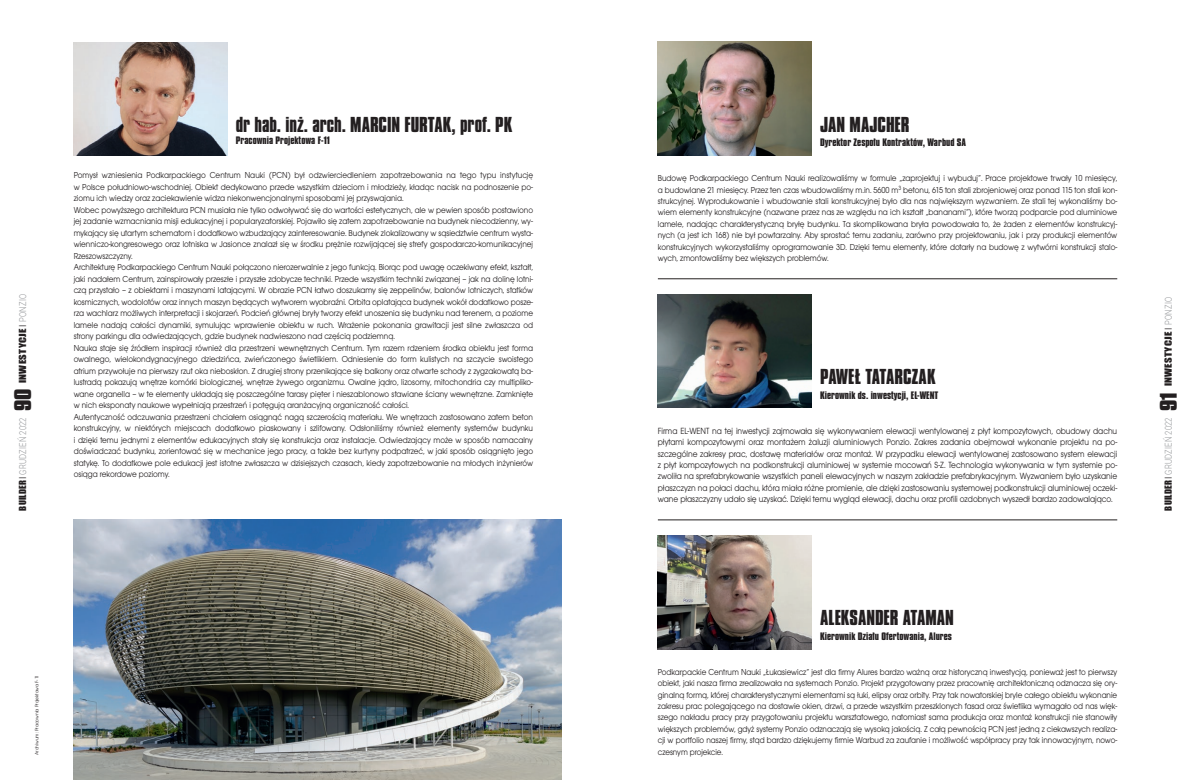
<style>
.page{position:relative;width:1191px;height:780px;background:#fff}
.page>*{position:absolute;margin:0;border:0;box-sizing:border-box;transform-origin:0 0}
.nazwisko_nowe{font:700 18px "Compacta PL";letter-spacing:-.005em;color:#231f20}
.t1{font:300 9.5px "Roboto";letter-spacing:.035em;color:#939598;scale:.8 1}
.stanowisko_nowe{font:9.3px/11.4px "Avant Gar Got Itc TEE";letter-spacing:-.005em;color:#231f20;text-align:justify;scale:.89 1}
.Styl_akapitowy_8{font:9px/11.5px "Avant Gar Got Itc TEE";letter-spacing:-.005em;color:#231f20;text-align:justify;scale:.9 1}
.Styl_akapitowy_8-2{font:9px/11.4px "Avant Gar Got Itc TEE";letter-spacing:-.005em;color:#231f20;text-align:justify;scale:.89 1}
.stanowisko_nowe-2{font:700 9px "Compacta PL";color:#231f20;scale:1.1 1}
.t2{font:9px "Impact";letter-spacing:.025em;color:#231f20;scale:1.2 1}
.nazwisko_nowe-2{font:700 9px "Compacta PL";color:#231f20;scale:1.1 1}
.Fot_autor{font:5px "Avant Gar Got Itc TEE";letter-spacing:-.015em;color:#231f20}
.s1{font-family:"Swis 721 Lt PL"}
.s2{font-family:"Roboto";font-weight:300;font-size:9.5px;color:#939598}
.s3{font-family:"Impact";font-weight:400;font-size:9px;color:#231f20}
.s4{font-family:"Swis 721 Lt PL";font-weight:400;font-size:9px;color:#231f20}
.s5{font-family:"Compacta PL";font-weight:700;font-size:20px;color:#231f20}
</style>
<div class="page">
<img style="left:74px;top:519px;width:487px;height:261px">
<img style="left:74px;top:42px;width:153px;height:114px">
<img style="left:658px;top:42px;width:153px;height:113px">
<img style="left:658px;top:294px;width:153px;height:114px">
<img style="left:658px;top:535px;width:153px;height:114px">
<hr style="left:658px;top:278px;width:459px;height:1px;background:#231f20">
<hr style="left:658px;top:519px;width:459px;height:1px;background:#231f20">
<p class="t2" style="left:16px;top:383px;width:76px;rotate:-90deg">INWESTYCJE <span class="s1">I</span> <span class="s2">PONZIO</span></p>
<p class="t1" style="left:16px;top:510px;width:154px;rotate:-90deg"><span class="s3">BUILDER</span> <span class="s4">I</span> GRUDZIEŃ 2022 <span class="s5">90</span></p>
<p class="nazwisko_nowe" style="left:236px;top:113px;width:278px">dr hab. inż. arch. MARCIN FURTAK, prof. PK</p>
<p class="nazwisko_nowe-2" style="left:236px;top:135px;width:87px">Pracownia Projektowa F-11</p>
<p class="Styl_akapitowy_8" style="left:74px;top:170px;width:512px">Pomysł wzniesienia Podkarpackiego Centrum Nauki (PCN) był odzwierciedleniem zapotrzebowania na tego typu instytucję w Polsce południowo-wschodniej. Obiekt dedykowano przede wszystkim dzieciom i młodzieży, kładąc nacisk na podnoszenie po&shy;ziomu ich wiedzy oraz zaciekawienie widza niekonwencjonalnymi sposobami jej przyswajania.</p>
<p class="Styl_akapitowy_8" style="left:74px;top:204px;width:512px">Wobec powyższego architektura PCN musiała nie tylko odwoływać się do wartości estetycznych, ale w pewien sposób postawiono jej zadanie wzmacniania misji edukacyjnej i popularyzatorskiej. Pojawiło się zatem zapotrzebowanie na budynek niecodzienny, wy&shy;mykający się utartym schematom i dodatkowo wzbudzający zainteresowanie. Budynek zlokalizowany w sąsiedztwie centrum wysta&shy;wienniczo-kongresowego oraz lotniska w Jasionce znalazł się w środku prężnie rozwijającej się strefy gospodarczo-komunikacyjnej Rzeszowszczyzny.</p>
<p class="Styl_akapitowy_8" style="left:74px;top:262px;width:512px">Architekturę Podkarpackiego Centrum Nauki połączono nierozerwalnie z jego funkcją. Biorąc pod uwagę oczekiwany efekt, kształt, jaki nadałem Centrum, zainspirowały przeszłe i przyszłe zdobycze techniki. Przede wszystkim techniki związanej – jak na dolinę lotni&shy;czą przystało – z obiektami i maszynami latającymi. W obrazie PCN łatwo doszukamy się zeppelinów, balonów lotniczych, statków kosmicznych, wodolotów oraz innych maszyn będących wytworem wyobraźni. Orbita oplatająca budynek wokół dodatkowo posze&shy;rza wachlarz możliwych interpretacji i skojarzeń. Podcień głównej bryły tworzy efekt unoszenia się budynku nad terenem, a poziome lamele nadają całości dynamiki, symulując wprawienie obiektu w ruch. Wrażenie pokonania grawitacji jest silne zwłaszcza od strony parkingu dla odwiedzających, gdzie budynek nadwieszono nad częścią podziemną.</p>
<p class="Styl_akapitowy_8" style="left:74px;top:342px;width:512px">Nauka staje się źródłem inspiracji również dla przestrzeni wewnętrznych Centrum. Tym razem rdzeniem środka obiektu jest forma owalnego, wielokondygnacyjnego dziedzińca, zwieńczonego świetlikiem. Odniesienie do form kulistych na szczycie swoistego atrium przywołuje na pierwszy rzut oka nieboskłon. Z drugiej strony przenikające się balkony oraz otwarte schody z zygzakowatą ba&shy;lustradą pokazują wnętrze komórki biologicznej, wnętrze żywego organizmu. Owalne jądro, lizosomy, mitochondria czy multipliko&shy;wane organella – w te elementy układają się poszczególne tarasy pięter i nieszablonowo stawiane ściany wewnętrzne. Zamknięte w nich eksponaty naukowe wypełniają przestrzeń i potęgują aranżacyjną organiczność całości.</p>
<p class="Styl_akapitowy_8" style="left:74px;top:411px;width:512px">Autentyczność odczuwania przestrzeni chciałem osiągnąć nagą szczerością materiału. We wnętrzach zastosowano zatem beton konstrukcyjny, w niektórych miejscach dodatkowo piaskowany i szlifowany. Odsłoniliśmy również elementy systemów budynku i dzięki temu jednymi z elementów edukacyjnych stały się konstrukcja oraz instalacje. Odwiedzający może w sposób namacalny doświadczać budynku, zorientować się w mechanice jego pracy, a także bez kurtyny podpatrzeć, w jaki sposób osiągnięto jego statykę. To dodatkowe pole edukacji jest istotne zwłaszcza w dzisiejszych czasach, kiedy zapotrzebowanie na młodych inżynierów osiąga rekordowe poziomy.</p>
<p class="Fot_autor" style="left:34px;top:754px;width:81px;rotate:-90deg">Archiwum: Pracownia Projektowa F-11</p>
<p class="nazwisko_nowe" style="left:820px;top:113px;width:91px">JAN MAJCHER</p>
<p class="stanowisko_nowe-2" style="left:820px;top:137px;width:134px">Dyrektor Zespołu Kontraktów, Warbud SA</p>
<p class="Styl_akapitowy_8" style="left:658px;top:172px;width:512px">Budowę Podkarpackiego Centrum Nauki realizowaliśmy w formule „zaprojektuj i wybuduj”. Prace projektowe trwały 10 miesięcy, a budowlane 21 miesięcy. Przez ten czas wbudowaliśmy m.in. 5600 m<sup>3</sup> betonu, 615 ton stali zbrojeniowej oraz ponad 115 ton stali kon&shy;strukcyjnej. Wyprodukowanie i wbudowanie stali konstrukcyjnej było dla nas największym wyzwaniem. Ze stali tej wykonaliśmy bo&shy;wiem elementy konstrukcyjne (nazwane przez nas ze względu na ich kształt „bananami”), które tworzą podparcie pod aluminiowe lamele, nadając charakterystyczną bryłę budynku. Ta skomplikowana bryła powodowała to, że żaden z elementów konstrukcyj&shy;nych (a jest ich 168) nie był powtarzalny. Aby sprostać temu zadaniu, zarówno przy projektowaniu, jak i przy produkcji elementów konstrukcyjnych wykorzystaliśmy oprogramowanie 3D. Dzięki temu elementy, które dotarły na budowę z wytwórni konstrukcji stalo&shy;wych, zmontowaliśmy bez większych problemów.</p>
<p class="nazwisko_nowe" style="left:820px;top:365px;width:117px">PAWEŁ TATARCZAK</p>
<p class="stanowisko_nowe-2" style="left:820px;top:389px;width:109px">Kierownik ds. inwestycji, EL-WENT</p>
<p class="stanowisko_nowe" style="left:658px;top:425px;width:517px">Firma EL-WENT na tej inwestycji zajmowała się wykonywaniem elewacji wentylowanej z płyt kompozytowych, obudowy dachu płytami kompozytowymi oraz montażem żaluzji aluminiowych Ponzio. Zakres zadania obejmował wykonanie projektu na po&shy;szczególne zakresy prac, dostawę materiałów oraz montaż. W przypadku elewacji wentylowanej zastosowano system elewacji z płyt kompozytowych na podkonstrukcji aluminiowej w systemie mocowań S-Z. Technologia wykonywania w tym systemie po&shy;zwoliła na sprefabrykowanie wszystkich paneli elewacyjnych w naszym zakładzie prefabrykacyjnym. Wyzwaniem było uzyskanie płaszczyzn na połaci dachu, która miała różne promienie, ale dzięki zastosowaniu systemowej podkonstrukcji aluminiowej oczeki&shy;wane płaszczyzny udało się uzyskać. Dzięki temu wygląd elewacji, dachu oraz profili ozdobnych wyszedł bardzo zadowalająco.</p>
<p class="nazwisko_nowe" style="left:820px;top:606px;width:135px">ALEKSANDER ATAMAN</p>
<p class="stanowisko_nowe-2" style="left:820px;top:630px;width:121px">Kierownik Działu Ofertowania, Alures</p>
<p class="Styl_akapitowy_8-2" style="left:658px;top:666px;width:517px">Podkarpackie Centrum Nauki „Łukasiewicz” jest dla firmy Alures bardzo ważną oraz historyczną inwestycją, ponieważ jest to pierwszy obiekt, jaki nasza firma zrealizowała na systemach Ponzio. Projekt przygotowany przez pracownię architektoniczną odznacza się ory&shy;ginalną formą, której charakterystycznymi elementami są łuki, elipsy oraz orbity. Przy tak nowatorskiej bryle całego obiektu wykonanie zakresu prac polegającego na dostawie okien, drzwi, a przede wszystkim przeszklonych fasad oraz świetlika wymagało od nas więk&shy;szego nakładu pracy przy przygotowaniu projektu warsztatowego, natomiast sama produkcja oraz montaż konstrukcji nie stanowiły większych problemów, gdyż systemy Ponzio odznaczają się wysoką jakością. Z całą pewnością PCN jest jedną z ciekawszych realiza&shy;cji w portfolio naszej firmy, stąd bardzo dziękujemy firmie Warbud za zaufanie i możliwość współpracy przy tak innowacyjnym, nowo-</p>
<p class="Styl_akapitowy_8-2" style="left:658px;top:746px;width:75px">czesnym projekcie.</p>
<p class="t2" style="left:1161px;top:386px;width:76px;rotate:-90deg">INWESTYCJE <span class="s1">I</span> <span class="s2">PONZIO</span></p>
<p class="t1" style="left:1161px;top:510px;width:150px;rotate:-90deg"><span class="s3">BUILDER</span> <span class="s4">I</span> GRUDZIEŃ 2022 <span class="s5">91</span></p>
</div>
